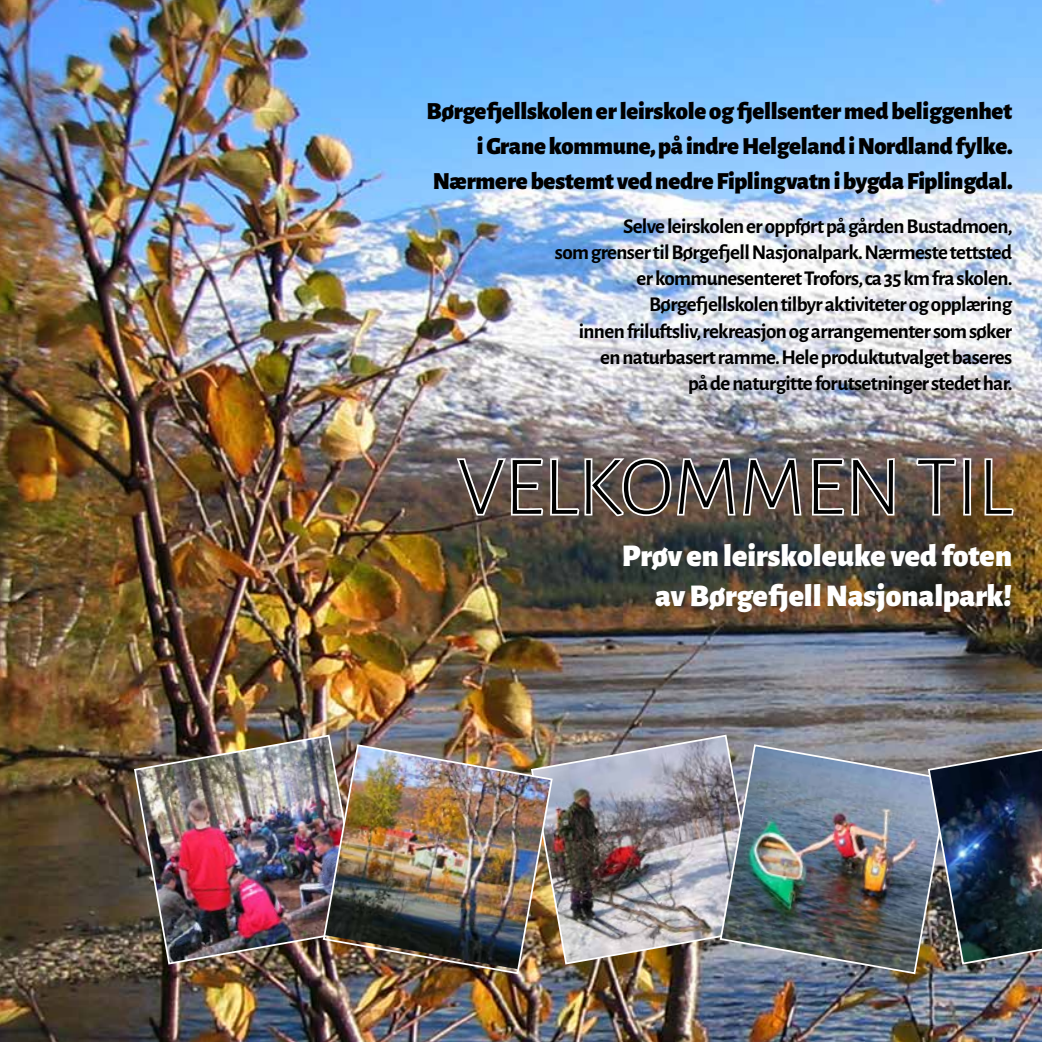
<style>
.page{position:relative;width:1042px;height:1042px;background:#fff}
.page>*{position:absolute;margin:0;border:0;box-sizing:border-box;transform-origin:0 0}
.t1{font:300 84px "Alegreya Sans";color:#000}
.t2{font:900 31.5px/40.2px "Alegreya Sans";color:#fff;text-align:right}
.t3{font:900 24.5px/35px "Alegreya Sans";letter-spacing:-.01em;color:#000;text-align:right}
.t4{font:700 21px/26.2px "Alegreya Sans";letter-spacing:-.03em;color:#000;text-align:right}
</style>
<div class="page">
<img style="left:0;top:0;width:1042px;height:1042px">
<img style="left:133px;top:733px;width:232px;height:232px">
<img style="left:530px;top:733px;width:232px;height:232px">
<img style="left:719px;top:743px;width:231px;height:232px">
<img style="left:927px;top:733px;width:115px;height:232px">
<img style="left:322px;top:743px;width:232px;height:232px">
<svg style="left:454px;top:455px;width:349px;height:63px"></svg>
<svg style="left:810px;top:456px;width:86px;height:61px"></svg>
<svg style="left:914px;top:456px;width:59px;height:61px"></svg>
<svg style="left:982px;top:456px;width:35px;height:61px"></svg>
<p class="t3" style="left:426px;top:91px;width:587px">Børgefjellskolen er leirskole og fjellsenter med beliggenhet i Grane kommune, på indre Helgeland i Nordland fylke.<br>Nærmere bestemt ved nedre Fiplingvatn i bygda Fiplingdal.</p>
<p class="t4" style="left:555px;top:211px;width:459px">Selve leirskolen er oppført på gården Bustadmoen,<br>som grenser til Børgefjell Nasjonalpark. Nærmeste tettsted er kommunesenteret Trofors, ca 35 km fra skolen.<br>Børgefjellskolen tilbyr aktiviteter og opplæring<br>innen friluftsliv, rekreasjon og arrangementer som søker en naturbasert ramme. Hele produktutvalget baseres<br>på de naturgitte forutsetninger stedet har.</p>
<h1 class="t1" style="left:458px;top:432px;width:556px">VELKOMMEN TIL</h1>
<h2 class="t2" style="left:622px;top:533px;width:392px">Prøv en leirskoleuke ved foten av Børgefjell Nasjonalpark!</h2>
</div>
